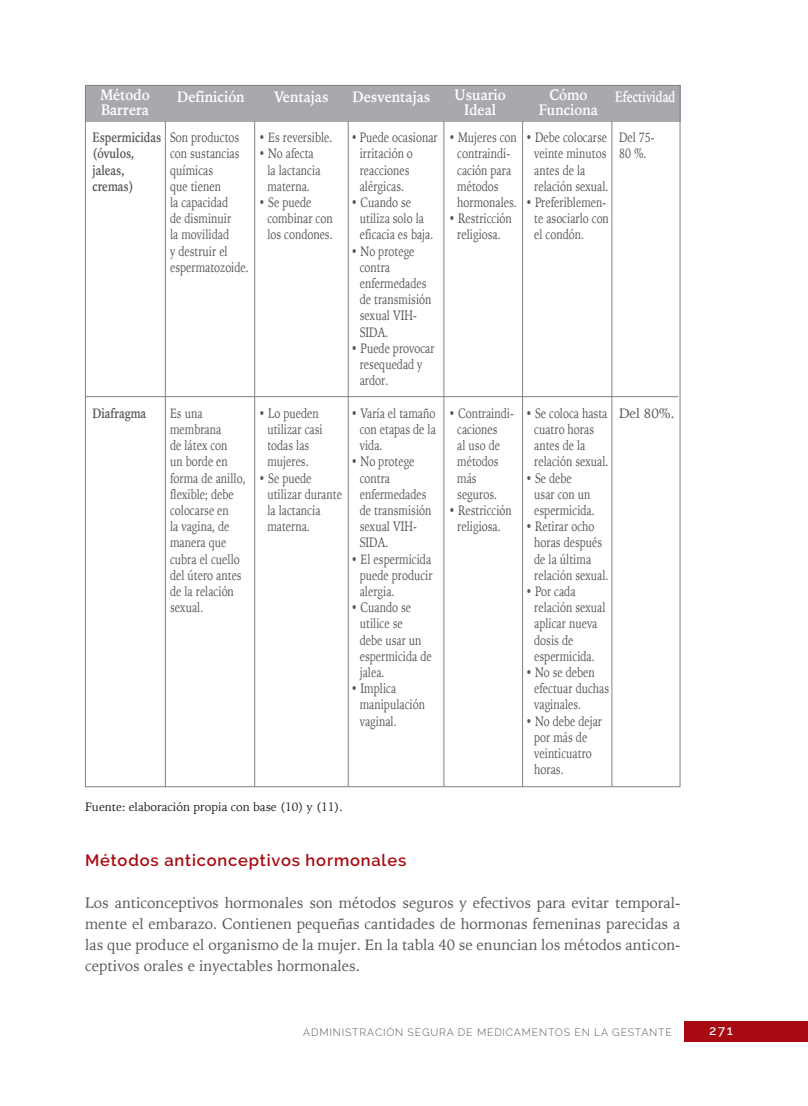
<style>
.page{position:relative;width:808px;height:1106px;background:#fff}
.page>*{position:absolute;margin:0;border:0;box-sizing:border-box;transform-origin:0 0}
.Título_3{font:600 16.5px "Raleway";letter-spacing:.05em;color:#a70a12}
.Cuerpo_de_texto{font:15px/21px "Iowan Old Style W01";color:#57585a;text-align:justify}
.Encabezados_tablas{font:700 15px/15px "Iowan Old Style W01";color:#fff;text-align:center;scale:.9 1}
.Encabezados_tablas-2{font:700 15px "Iowan Old Style W01";color:#fff;scale:.75 1}
.Cuerpo_de_texto_tabl{font:13.5px/16.2px "Iowan Old Style W01";color:#57585a;scale:.8 1}
.Cuerpo_de_texto_tabl-2{font:700 13.5px "Iowan Old Style W01";color:#57585a;scale:.8 1}
.Cuerpo_de_texto_tabl-3{font:13.5px "Iowan Old Style W01";color:#57585a}
.t1{font:500 13.5px "Raleway";color:#fff}
.Fuente{font:12px "Iowan Old Style W01";color:#231f20}
.t2{font:300 10.5px "Raleway";letter-spacing:.075em;color:#57585a}
</style>
<div class="page">
<div style="left:685px;top:1021px;width:123px;height:20px;background:#a70a12"></div>
<div style="left:85px;top:85px;width:595px;height:36px;background:#a8a9ad"></div>
<hr style="left:165px;top:121px;width:1px;height:665px;background:#808285">
<hr style="left:254px;top:121px;width:1px;height:665px;background:#808285">
<hr style="left:348px;top:121px;width:1px;height:665px;background:#808285">
<hr style="left:443px;top:121px;width:1px;height:665px;background:#808285">
<hr style="left:522px;top:121px;width:1px;height:665px;background:#808285">
<hr style="left:611px;top:121px;width:1px;height:665px;background:#808285">
<hr style="left:85px;top:396px;width:593px;height:1px;background:#808285">
<p class="Encabezados_tablas" style="left:100px;top:87px;width:56px;text-align:left">Método<br>Barrera</p>
<p class="Encabezados_tablas" style="left:177px;top:89px;width:76px">Definición</p>
<p class="Encabezados_tablas" style="left:274px;top:89px;width:62px">Ventajas</p>
<p class="Encabezados_tablas" style="left:353px;top:89px;width:88px">Desventajas</p>
<p class="Encabezados_tablas" style="left:455px;top:87px;width:58px">Usuario<br>Ideal</p>
<p class="Encabezados_tablas" style="left:539px;top:87px;width:67px">Cómo<br>Funciona</p>
<p class="Encabezados_tablas-2" style="left:615px;top:87px;width:82px">Efectividad</p>
<p class="Cuerpo_de_texto_tabl-2" style="left:92px;top:129px;width:87px">Espermicidas</p>
<p class="Cuerpo_de_texto_tabl-2" style="left:92px;top:145px;width:54px">(óvulos,</p>
<p class="Cuerpo_de_texto_tabl-2" style="left:92px;top:161px;width:42px">jaleas,</p>
<p class="Cuerpo_de_texto_tabl-2" style="left:92px;top:177px;width:53px">cremas)</p>
<p class="Cuerpo_de_texto_tabl" style="left:170px;top:129px;width:100px">Son productos con sustancias químicas<br>que tienen<br>la capacidad<br>de disminuir<br>la movilidad<br>y destruir el espermatozoide.</p>
<p class="Cuerpo_de_texto_tabl" style="left:259px;top:129px;width:94px">• Es reversible.</p>
<p class="Cuerpo_de_texto_tabl" style="left:267px;top:145px;width:68px;text-indent:-9px">• No afecta la lactancia materna.</p>
<p class="Cuerpo_de_texto_tabl" style="left:267px;top:194px;width:83px;text-indent:-9px">• Se puede combinar con los condones.</p>
<p class="Cuerpo_de_texto_tabl" style="left:360px;top:129px;width:99px;text-indent:-9px">• Puede ocasionar irritación o reacciones alérgicas.</p>
<p class="Cuerpo_de_texto_tabl" style="left:360px;top:194px;width:94px;text-indent:-9px">• Cuando se utiliza solo la eficacia es baja.</p>
<p class="Cuerpo_de_texto_tabl" style="left:360px;top:243px;width:91px;text-indent:-9px">• No protege contra enfermedades de transmisión sexual VIH-<br>SIDA.</p>
<p class="Cuerpo_de_texto_tabl" style="left:360px;top:340px;width:95px;text-indent:-9px">• Puede provocar resequedad y ardor.</p>
<p class="Cuerpo_de_texto_tabl" style="left:360px;top:405px;width:97px;text-align:justify;text-indent:-9px">• Varía el tamaño con etapas de la vida.</p>
<p class="Cuerpo_de_texto_tabl" style="left:360px;top:453px;width:91px;text-indent:-9px">• No protege contra enfermedades de transmisión sexual VIH-<br>SIDA.</p>
<p class="Cuerpo_de_texto_tabl" style="left:360px;top:550px;width:93px;text-align:justify;text-indent:-9px">• El espermicida puede producir alergia.</p>
<p class="Cuerpo_de_texto_tabl" style="left:360px;top:599px;width:91px;text-indent:-9px">• Cuando se utilice se<br>debe usar un espermicida de jalea.</p>
<p class="Cuerpo_de_texto_tabl" style="left:360px;top:680px;width:83px;text-indent:-9px">• Implica manipulación vaginal.</p>
<p class="Cuerpo_de_texto_tabl" style="left:534px;top:129px;width:95px;text-indent:-9px">• Debe colocarse veinte minutos antes de la relación sexual.</p>
<p class="Cuerpo_de_texto_tabl" style="left:534px;top:194px;width:95px;text-indent:-9px">• Preferiblemen&shy;te asociarlo con el condón.</p>
<p class="Cuerpo_de_texto_tabl" style="left:619px;top:129px;width:46px">Del 75-</p>
<p class="Cuerpo_de_texto_tabl" style="left:619px;top:145px;width:36px">80 %.</p>
<p class="Cuerpo_de_texto_tabl" style="left:457px;top:129px;width:76px;text-indent:-9px">• Mujeres con contraindi&shy;cación para métodos hormonales.</p>
<p class="Cuerpo_de_texto_tabl" style="left:449px;top:210px;width:80px;text-align:center">• Restricción religiosa.</p>
<p class="Cuerpo_de_texto_tabl-2" style="left:92px;top:404px;width:69px">Diafragma</p>
<p class="Cuerpo_de_texto_tabl" style="left:267px;top:405px;width:71px;text-indent:-9px">• Lo pueden utilizar casi todas las mujeres.</p>
<p class="Cuerpo_de_texto_tabl" style="left:267px;top:469px;width:95px;text-indent:-9px">• Se puede utilizar durante la lactancia materna.</p>
<p class="Cuerpo_de_texto_tabl" style="left:457px;top:405px;width:72px;text-indent:-9px">• Contraindi&shy;caciones<br>al uso de métodos más seguros.</p>
<p class="Cuerpo_de_texto_tabl" style="left:449px;top:502px;width:80px;text-align:center">• Restricción religiosa.</p>
<p class="Cuerpo_de_texto_tabl" style="left:534px;top:405px;width:95px;text-indent:-9px">• Se coloca hasta cuatro horas antes de la relación sexual.</p>
<p class="Cuerpo_de_texto_tabl" style="left:534px;top:469px;width:77px;text-indent:-9px">• Se debe usar con un espermicida.</p>
<p class="Cuerpo_de_texto_tabl" style="left:534px;top:518px;width:95px;text-indent:-9px">• Retirar ocho horas después de la última relación sexual.</p>
<p class="Cuerpo_de_texto_tabl" style="left:534px;top:583px;width:91px;text-indent:-9px">• Por cada relación sexual aplicar nueva dosis de espermicida.</p>
<p class="Cuerpo_de_texto_tabl" style="left:534px;top:664px;width:95px;text-indent:-9px">• No se deben efectuar duchas vaginales.</p>
<p class="Cuerpo_de_texto_tabl" style="left:534px;top:712px;width:86px;text-indent:-9px">• No debe dejar por más de veinticuatro horas.</p>
<p class="Cuerpo_de_texto_tabl-3" style="left:619px;top:404px;width:57px">Del 80%.</p>
<p class="Cuerpo_de_texto_tabl" style="left:170px;top:405px;width:96px">Es una membrana<br>de látex con<br>un borde en forma de anillo, flexible; debe colocarse en<br>la vagina, de manera que cubra el cuello del útero antes de la relación sexual.</p>
<p class="Fuente" style="left:85px;top:799px;width:259px">Fuente: elaboración propia con base (10) y (11).</p>
<p class="Título_3" style="left:85px;top:850px;width:323px">Métodos anticonceptivos hormonales</p>
<p class="Cuerpo_de_texto" style="left:85px;top:892px;width:597px">Los anticonceptivos hormonales son métodos seguros y efectivos para evitar temporal&shy;mente el embarazo. Contienen pequeñas cantidades de hormonas femeninas parecidas a las que produce el organismo de la mujer. En la tabla 40 se enuncian los métodos anticon&shy;ceptivos orales e inyectables hormonales.</p>
<p class="t2" style="left:303px;top:1026px;width:370px">ADMINISTRACIÓN SEGURA DE MEDICAMENTOS EN LA GESTANTE</p>
<p class="t1" style="left:709px;top:1022px;width:25px">271</p>
</div>
